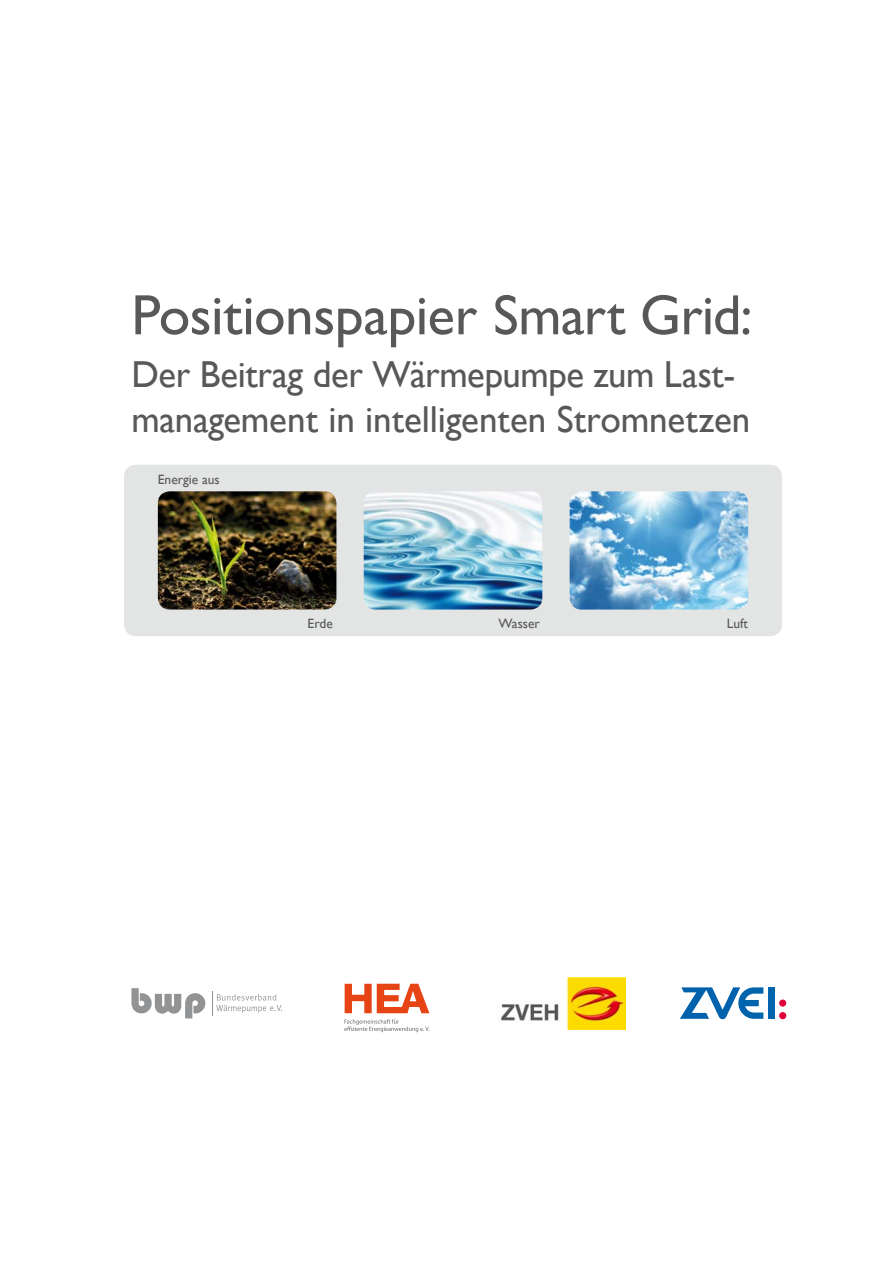
<style>
.page{position:relative;width:893px;height:1263px;background:#fff}
.page>*{position:absolute;margin:0;border:0;box-sizing:border-box;transform-origin:0 0}
.t1{font:57px "Gill Sans";letter-spacing:-.01em;color:#58585a}
.t2{font:37.5px/45px "Gill Sans";letter-spacing:-.005em;color:#58585a}
.t3{font:13.5px "Gill Sans";color:#58585a}
</style>
<div class="page">
<div style="left:124px;top:465px;width:658px;height:171px;background:#e3e4e4;border-radius:12px"></div>
<img style="left:158px;top:491px;width:178px;height:118px">
<img style="left:364px;top:491px;width:178px;height:118px">
<img style="left:570px;top:491px;width:178px;height:118px">
<svg style="left:680px;top:987px;width:83px;height:32px"></svg>
<div style="left:768px;top:987px;width:6px;height:32px;background:#0064ad"></div>
<div style="left:779px;top:999px;width:7px;height:8px;background:#e2003b;border-radius:50%"></div>
<div style="left:779px;top:1012px;width:7px;height:7px;background:#e2003b;border-radius:50%"></div>
<img style="left:501px;top:977px;width:124px;height:52px">
<svg style="left:345px;top:984px;width:84px;height:29px"></svg>
<svg style="left:344px;top:1019px;width:86px;height:13px"></svg>
<svg style="left:131px;top:988px;width:74px;height:30px"></svg>
<svg style="left:212px;top:991px;width:70px;height:24px"></svg>
<h1 class="t1" style="left:131px;top:281px;width:622px">Positionspapier Smart Grid:</h1>
<p class="t2" style="left:131px;top:351px;width:621px">Der Beitrag der Wärmepumpe zum Last&shy;management in intelligenten Stromnetzen</p>
<p class="t3" style="left:158px;top:471px;width:63px">Energie aus</p>
<p class="t3" style="left:308px;top:615px;width:27px">Erde</p>
<p class="t3" style="left:499px;top:615px;width:43px">Wasser</p>
<p class="t3" style="left:727px;top:615px;width:23px">Luft</p>
</div>
